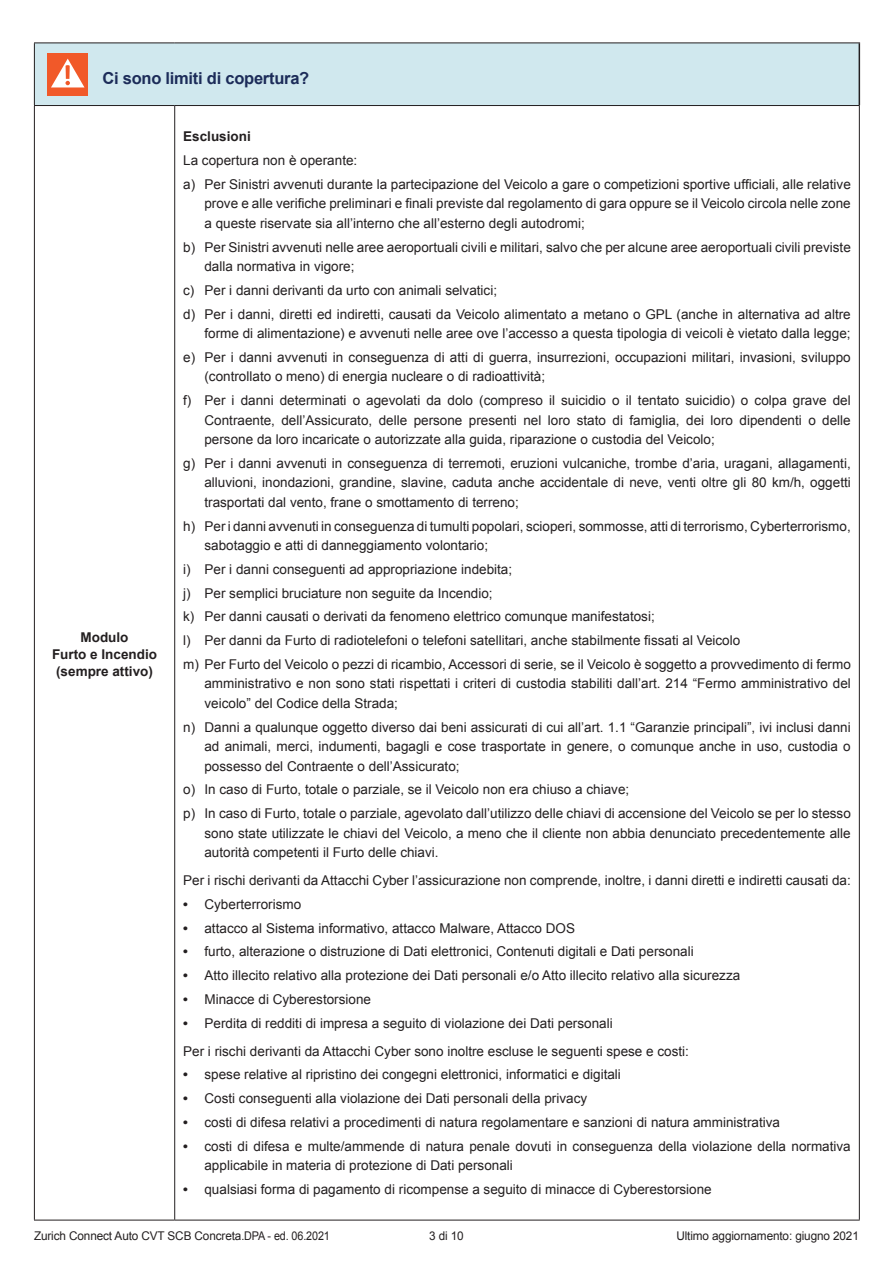
<style>
.page{position:relative;width:893px;height:1263px;background:#fff}
.page>*{position:absolute;margin:0;border:0;box-sizing:border-box;transform-origin:0 0}
.t1{font:700 16.5px "Arial";letter-spacing:-.015em;color:#1c2c59}
.t2{font:13.5px/19.5px "Arial";color:#231f20}
.t3{font:700 13.5px/17.2px "Arial";color:#231f20;text-align:center}
.t4{font:12px "Arial";letter-spacing:-.01em;color:#231f20}
.s1{font-weight:700}
</style>
<div class="page">
<div style="left:34px;top:43px;width:825px;height:63px;background:#d0e8ee"></div>
<hr style="left:859px;top:43px;width:1px;height:62px;background:#231f20">
<hr style="left:34px;top:43px;width:141px;height:1px;background:#231f20">
<hr style="left:34px;top:43px;width:1px;height:62px;background:#231f20">
<hr style="left:175px;top:43px;width:685px;height:1px;background:#231f20">
<hr style="left:34px;top:105px;width:141px;height:1px;background:#231f20">
<hr style="left:34px;top:106px;width:1px;height:1114px;background:#231f20">
<hr style="left:34px;top:1220px;width:141px;height:1px;background:#231f20">
<hr style="left:175px;top:105px;width:685px;height:1px;background:#231f20">
<hr style="left:174px;top:106px;width:1px;height:1114px;background:#231f20">
<hr style="left:859px;top:106px;width:1px;height:1114px;background:#231f20">
<hr style="left:175px;top:1220px;width:685px;height:1px;background:#231f20">
<div style="left:47px;top:53px;width:41px;height:43px;background:#f15929"></div>
<svg style="left:51px;top:59px;width:33px;height:28px"></svg>
<p class="t1" style="left:102px;top:67px;width:208px">Ci sono limiti di copertura?</p>
<p class="t3" style="left:52px;top:629px;width:107px">Modulo<br>Furto e Incendio (sempre attivo)</p>
<p class="t3" style="left:183px;top:128px;width:69px">Esclusioni</p>
<p class="t2" style="left:183px;top:149px;width:669px;line-height:23.7px">La copertura non è operante:<br>a) Per Sinistri avvenuti durante la partecipazione del Veicolo a gare o competizioni sportive ufficiali, alle relative</p>
<p class="t2" style="left:204px;top:194px;width:648px">prove e alle verifiche preliminari e finali previste dal regolamento di gara oppure se il Veicolo circola nelle zone a queste riservate sia all’interno che all’esterno degli autodromi;</p>
<p class="t2" style="left:204px;top:237px;width:648px;text-indent:-21px">b) Per Sinistri avvenuti nelle aree aeroportuali civili e militari, salvo che per alcune aree aeroportuali civili previste dalla normativa in vigore;</p>
<p class="t2" style="left:183px;top:278px;width:669px;line-height:23.7px">c) Per i danni derivanti da urto con animali selvatici;<br>d) Per i danni, diretti ed indiretti, causati da Veicolo alimentato a metano o GPL (anche in alternativa ad altre</p>
<p class="t2" style="left:183px;top:322px;width:669px;line-height:23.7px;text-align:right">forme di alimentazione) e avvenuti nelle aree ove l’accesso a questa tipologia di veicoli è vietato dalla legge;<br>e) Per i danni avvenuti in conseguenza di atti di guerra, insurrezioni, occupazioni militari, invasioni, sviluppo</p>
<p class="t2" style="left:183px;top:365px;width:669px;line-height:23.7px;text-indent:21px">(controllato o meno) di energia nucleare o di radioattività;<br>f) Per i danni determinati o agevolati da dolo (compreso il suicidio o il tentato suicidio) o colpa grave del</p>
<p class="t2" style="left:204px;top:410px;width:648px">Contraente, dell’Assicurato, delle persone presenti nel loro stato di famiglia, dei loro dipendenti o delle persone da loro incaricate o autorizzate alla guida, riparazione o custodia del Veicolo;</p>
<p class="t2" style="left:204px;top:453px;width:648px;text-align:justify;text-indent:-21px">g) Per i danni avvenuti in conseguenza di terremoti, eruzioni vulcaniche, trombe d’aria, uragani, allagamenti, alluvioni, inondazioni, grandine, slavine, caduta anche accidentale di neve, venti oltre gli 80 km/h, oggetti trasportati dal vento, frane o smottamento di terreno;</p>
<p class="t2" style="left:204px;top:516px;width:648px;text-indent:-21px">h) Per i danni avvenuti in conseguenza di tumulti popolari, scioperi, sommosse, atti di terrorismo, Cyberterrorismo, sabotaggio e atti di danneggiamento volontario;</p>
<p class="t2" style="left:183px;top:557px;width:669px;line-height:23.7px">i) Per i danni conseguenti ad appropriazione indebita;<br>j) Per semplici bruciature non seguite da Incendio;<br>k) Per danni causati o derivati da fenomeno elettrico comunque manifestatosi;<br>l) Per danni da Furto di radiotelefoni o telefoni satellitari, anche stabilmente fissati al Veicolo<br>m) Per Furto del Veicolo o pezzi di ricambio, Accessori di serie, se il Veicolo è soggetto a provvedimento di fermo</p>
<p class="t2" style="left:204px;top:674px;width:648px">amministrativo e non sono stati rispettati i criteri di custodia stabiliti dall’art. 214 “Fermo amministrativo del veicolo” del Codice della Strada;</p>
<p class="t2" style="left:204px;top:717px;width:648px;text-align:justify;text-indent:-21px">n) Danni a qualunque oggetto diverso dai beni assicurati di cui all’art. 1.1 “Garanzie principali”, ivi inclusi danni ad animali, merci, indumenti, bagagli e cose trasportate in genere, o comunque anche in uso, custodia o possesso del Contraente o dell’Assicurato;</p>
<p class="t2" style="left:183px;top:778px;width:669px;line-height:23.7px">o) In caso di Furto, totale o parziale, se il Veicolo non era chiuso a chiave;<br>p) In caso di Furto, totale o parziale, agevolato dall’utilizzo delle chiavi di accensione del Veicolo se per lo stesso</p>
<p class="t2" style="left:204px;top:823px;width:648px">sono state utilizzate le chiavi del Veicolo, a meno che il cliente non abbia denunciato precedentemente alle autorità competenti il Furto delle chiavi.</p>
<p class="t2" style="left:183px;top:871px;width:669px">Per i rischi derivanti da Attacchi Cyber l’assicurazione non comprende, inoltre, i danni diretti e indiretti causati da:</p>
<p class="t2" style="left:183px;top:894px;width:120px"><span class="s1">•</span> Cyberterrorismo</p>
<p class="t2" style="left:183px;top:918px;width:393px"><span class="s1">•</span> attacco al Sistema informativo, attacco Malware, Attacco DOS</p>
<p class="t2" style="left:183px;top:942px;width:512px"><span class="s1">•</span> furto, alterazione o distruzione di Dati elettronici, Contenuti digitali e Dati personali</p>
<p class="t2" style="left:183px;top:966px;width:559px"><span class="s1">•</span> Atto illecito relativo alla protezione dei Dati personali e/o Atto illecito relativo alla sicurezza</p>
<p class="t2" style="left:183px;top:989px;width:189px"><span class="s1">•</span> Minacce di Cyberestorsione</p>
<p class="t2" style="left:183px;top:1009px;width:507px;line-height:28px"><span class="s1">•</span> Perdita di redditi di impresa a seguito di violazione dei Dati personali<br>Per i rischi derivanti da Attacchi Cyber sono inoltre escluse le seguenti spese e costi:</p>
<p class="t2" style="left:183px;top:1065px;width:439px"><span class="s1">•</span> spese relative al ripristino dei congegni elettronici, informatici e digitali</p>
<p class="t2" style="left:183px;top:1089px;width:405px"><span class="s1">•</span> Costi conseguenti alla violazione dei Dati personali della privacy</p>
<p class="t2" style="left:183px;top:1112px;width:598px"><span class="s1">•</span> costi di difesa relativi a procedimenti di natura regolamentare e sanzioni di natura amministrativa</p>
<p class="t2" style="left:204px;top:1136px;width:648px;text-indent:-21px"><span class="s1">•</span> costi di difesa e multe/ammende di natura penale dovuti in conseguenza della violazione della normativa applicabile in materia di protezione di Dati personali</p>
<p class="t2" style="left:183px;top:1179px;width:530px"><span class="s1">•</span> qualsiasi forma di pagamento di ricompense a seguito di minacce di Cyberestorsione</p>
<p class="t4" style="left:34px;top:1228px;width:297px">Zurich Connect Auto CVT SCB Concreta.DPA - ed. 06.2021</p>
<p class="t4" style="left:429px;top:1228px;width:36px">3 di 10</p>
<p class="t4" style="left:676px;top:1228px;width:184px">Ultimo aggiornamento: giugno 2021</p>
</div>
